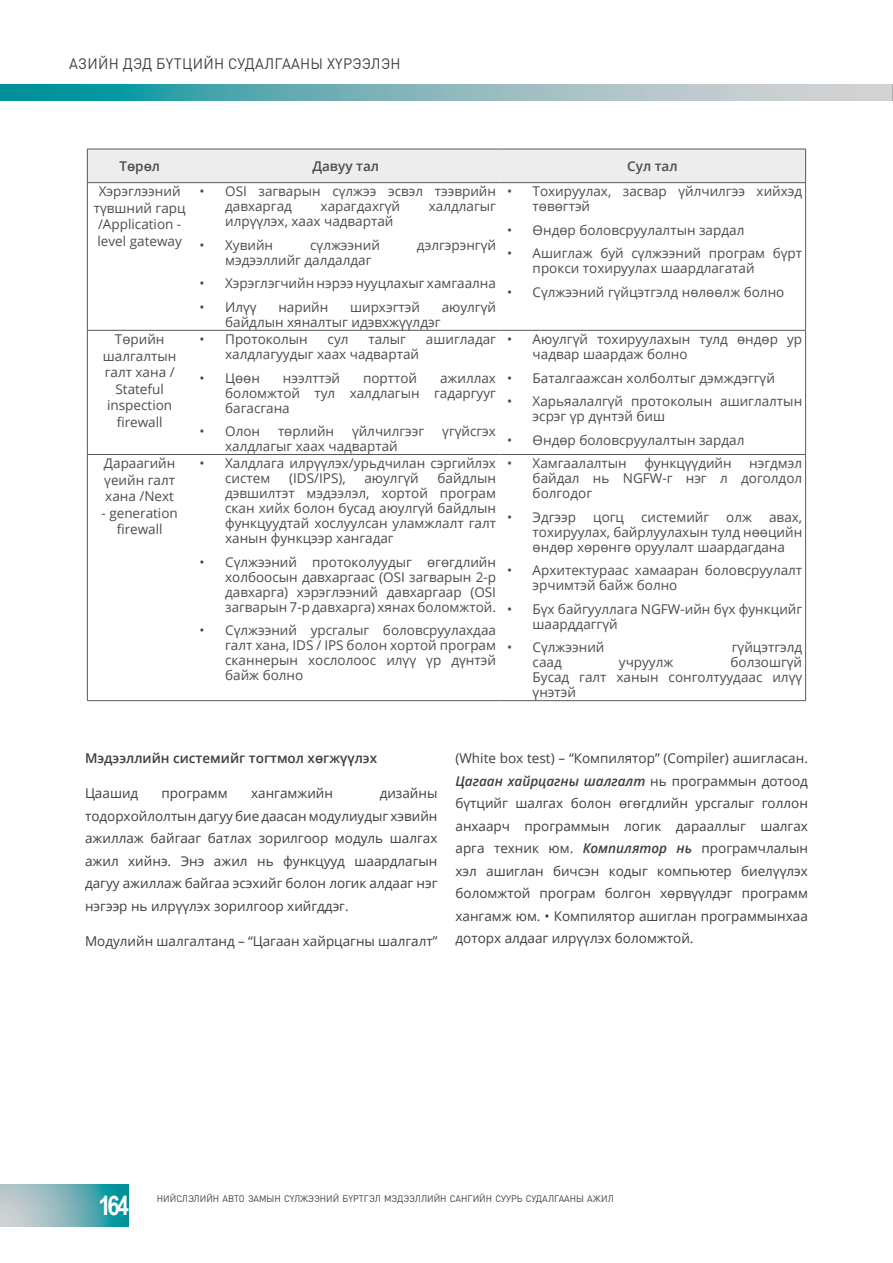
<style>
.page{position:relative;width:893px;height:1263px;background:#fff}
.page>*{position:absolute;margin:0;border:0;box-sizing:border-box;transform-origin:0 0}
.t1{font:700 27px "Arial Narrow";color:#fff}
.t2{font:15px "DIN Pro";letter-spacing:.02em;color:#3e3e3f}
.Table_Body{font:13.5px/15px "Open Sans";color:#4b4c4d}
.Теxt_body{font:13.5px/22.5px "Open Sans";color:#3e3e3f;text-align:justify}
.Теxt_body-2{font:600 13.5px "Open Sans";color:#3e3e3f}
.Table_Head{font:600 13.5px "Open Sans";color:#4b4c4d}
.t3{font:9.45px "DIN Pro";color:#3e3e3f}
.s1{font-weight:600;font-style:italic}
</style>
<div class="page">
<svg style="left:0;top:84px;width:893px;height:16px;background:#7cb5ba"></svg>
<svg style="left:1px;top:1184px;width:128px;height:43px;background:#73b2b8"></svg>
<div style="left:88px;top:150px;width:717px;height:32px;background:#ededed"></div>
<hr style="left:87px;top:330px;width:105px;height:1px;background:#57585a">
<hr style="left:192px;top:330px;width:307px;height:1px;background:#57585a">
<hr style="left:499px;top:330px;width:307px;height:1px;background:#57585a">
<hr style="left:87px;top:454px;width:105px;height:1px;background:#57585a">
<hr style="left:192px;top:454px;width:307px;height:1px;background:#57585a">
<hr style="left:499px;top:454px;width:307px;height:1px;background:#57585a">
<hr style="left:87px;top:700px;width:105px;height:1px;background:#57585a">
<hr style="left:192px;top:700px;width:307px;height:1px;background:#57585a">
<hr style="left:499px;top:700px;width:307px;height:1px;background:#57585a">
<hr style="left:87px;top:182px;width:105px;height:1px;background:#57585a">
<hr style="left:192px;top:182px;width:307px;height:1px;background:#57585a">
<hr style="left:499px;top:182px;width:307px;height:1px;background:#57585a">
<hr style="left:87px;top:149px;width:105px;height:1px;background:#57585a">
<hr style="left:87px;top:149px;width:1px;height:33px;background:#57585a">
<hr style="left:192px;top:149px;width:307px;height:1px;background:#57585a">
<hr style="left:499px;top:149px;width:307px;height:1px;background:#57585a">
<hr style="left:805px;top:149px;width:1px;height:33px;background:#57585a">
<hr style="left:87px;top:183px;width:1px;height:147px;background:#57585a">
<hr style="left:805px;top:183px;width:1px;height:147px;background:#57585a">
<hr style="left:87px;top:330px;width:1px;height:124px;background:#57585a">
<hr style="left:805px;top:330px;width:1px;height:124px;background:#57585a">
<hr style="left:87px;top:455px;width:1px;height:245px;background:#57585a">
<hr style="left:805px;top:455px;width:1px;height:245px;background:#57585a">
<p class="t2" style="left:69px;top:51px;width:333px">АЗИЙН ДЭД БҮТЦИЙН СУДАЛГААНЫ ХҮРЭЭЛЭН</p>
<p class="Table_Head" style="left:119px;top:157px;width:42px">Төрөл</p>
<p class="Table_Head" style="left:312px;top:157px;width:68px">Давуу тал</p>
<p class="Table_Head" style="left:627px;top:157px;width:52px">Сул тал</p>
<p class="Table_Body" style="left:94px;top:183px;width:93px;line-height:16.5px;text-align:center">Хэрэглээний түвшний гарц /Application - level gateway</p>
<p class="Table_Body" style="left:225px;top:184px;width:272px;text-indent:-26px">• OSI загварын сүлжээ эсвэл тээврийн давхаргад</p>
<p class="Table_Body" style="left:533px;top:184px;width:271px;text-indent:-26px">• Тохируулах, засвар үйлчилгээ хийхэд төвөгтэй</p>
<p class="Table_Body" style="left:507px;top:222px;width:239px">• Өндөр боловсруулалтын зардал</p>
<p class="Table_Body" style="left:533px;top:246px;width:271px;text-indent:-26px">• Ашиглаж буй сүлжээний програм бүрт прокси тохируулах шаардлагатай</p>
<p class="Table_Body" style="left:507px;top:284px;width:279px">• Сүлжээний гүйцэтгэлд нөлөөлж болно</p>
<p class="Table_Body" style="left:321px;top:199px;width:81px">харагдахгүй</p>
<p class="Table_Body" style="left:429px;top:199px;width:69px">халдлагыг</p>
<p class="Table_Body" style="left:225px;top:214px;width:170px">илрүүлэх, хаах чадвартай</p>
<p class="Table_Body" style="left:200px;top:237px;width:75px">• Хувийн</p>
<p class="Table_Body" style="left:310px;top:237px;width:71px">сүлжээний</p>
<p class="Table_Body" style="left:417px;top:237px;width:81px">дэлгэрэнгүй</p>
<p class="Table_Body" style="left:225px;top:252px;width:148px">мэдээллийг далдалдаг</p>
<p class="Table_Body" style="left:200px;top:276px;width:298px">• Хэрэглэгчийн нэрээ нууцлахыг хамгаална</p>
<p class="Table_Body" style="left:200px;top:299px;width:59px">• Илүү</p>
<p class="Table_Body" style="left:278px;top:299px;width:52px">нарийн</p>
<p class="Table_Body" style="left:350px;top:299px;width:71px">ширхэгтэй</p>
<p class="Table_Body" style="left:442px;top:299px;width:56px">аюулгүй</p>
<p class="Table_Body" style="left:225px;top:314px;width:217px">байдлын хяналтыг идэвхжүүлдэг</p>
<p class="Table_Body" style="left:103px;top:331px;width:75px;line-height:16.5px;text-align:center">Төрийн шалгалтын галт хана /<br>Stateful inspection firewall</p>
<p class="Table_Body" style="left:200px;top:331px;width:110px">• Протоколын</p>
<p class="Table_Body" style="left:328px;top:331px;width:22px">сул</p>
<p class="Table_Body" style="left:368px;top:331px;width:39px">талыг</p>
<p class="Table_Body" style="left:426px;top:331px;width:72px">ашигладаг</p>
<p class="Table_Body" style="left:225px;top:346px;width:195px">халдлагуудыг хаах чадвартай</p>
<p class="Table_Body" style="left:200px;top:370px;width:62px">• Цөөн</p>
<p class="Table_Body" style="left:283px;top:370px;width:59px">нээлттэй</p>
<p class="Table_Body" style="left:363px;top:370px;width:56px">порттой</p>
<p class="Table_Body" style="left:225px;top:370px;width:272px;text-align:justify;text-indent:215px">ажиллах боломжтой тул халдлагын гадаргууг багасгана</p>
<p class="Table_Body" style="left:200px;top:423px;width:62px">• Олон</p>
<p class="Table_Body" style="left:278px;top:423px;width:58px">төрлийн</p>
<p class="Table_Body" style="left:352px;top:423px;width:74px">үйлчилгээг</p>
<p class="Table_Body" style="left:442px;top:423px;width:55px">үгүйсгэх</p>
<p class="Table_Body" style="left:225px;top:438px;width:174px">халдлагыг хаах чадвартай</p>
<p class="Table_Body" style="left:104px;top:455px;width:73px;line-height:16.5px;text-align:justify">Дараагийн үеийн галт хана /Next</p>
<p class="Table_Body" style="left:102px;top:504px;width:78px;line-height:16.5px;text-align:center">- generation firewall</p>
<p class="Table_Body" style="left:225px;top:455px;width:272px;text-indent:-26px">• Халдлага илрүүлэх/урьдчилан сэргийлэх систем</p>
<p class="Table_Body" style="left:225px;top:470px;width:272px;text-align:justify;text-indent:212px">байдлын дэвшилтэт мэдээлэл, хортой програм скан хийх болон бусад аюулгүй байдлын функцуудтай хослуулсан уламжлалт галт ханын функцээр хангадаг</p>
<p class="Table_Body" style="left:225px;top:554px;width:272px;text-align:justify;text-indent:-26px">• Сүлжээний протоколуудыг өгөгдлийн холбоосын давхаргаас (OSI загварын 2-р давхарга) хэрэглээний давхаргаар (OSI загварын 7-р давхарга) хянах боломжтой.</p>
<p class="Table_Body" style="left:225px;top:622px;width:272px;text-align:justify;text-indent:-26px">• Сүлжээний урсгалыг боловсруулахдаа галт хана, IDS / IPS болон хортой програм сканнерын хослолоос илүү үр дүнтэй байж болно</p>
<p class="Table_Body" style="left:289px;top:470px;width:58px">(IDS/IPS),</p>
<p class="Table_Body" style="left:364px;top:470px;width:56px">аюулгүй</p>
<p class="Table_Body" style="left:533px;top:331px;width:271px;text-indent:-26px">• Аюулгүй тохируулахын тулд өндөр ур чадвар шаардаж болно</p>
<p class="Table_Body" style="left:507px;top:370px;width:269px">• Баталгаажсан холболтыг дэмждэггүй</p>
<p class="Table_Body" style="left:533px;top:393px;width:271px;text-indent:-26px">• Харьяалалгүй протоколын ашиглалтын эсрэг үр дүнтэй биш</p>
<p class="Table_Body" style="left:507px;top:432px;width:239px">• Өндөр боловсруулалтын зардал</p>
<p class="Table_Body" style="left:507px;top:455px;width:121px">• Хамгаалалтын</p>
<p class="Table_Body" style="left:644px;top:455px;width:89px">функцүүдийн</p>
<p class="Table_Body" style="left:533px;top:455px;width:271px;text-align:justify;text-indent:217px">нэгдмэл байдал нь NGFW-г нэг л доголдол болгодог</p>
<p class="Table_Body" style="left:507px;top:509px;width:71px">• Эдгээр</p>
<p class="Table_Body" style="left:593px;top:509px;width:32px">цогц</p>
<p class="Table_Body" style="left:641px;top:509px;width:70px">системийг</p>
<p class="Table_Body" style="left:726px;top:509px;width:27px">олж</p>
<p class="Table_Body" style="left:533px;top:509px;width:271px;text-align:justify;text-indent:236px">авах, тохируулах, байрлуулахын тулд нөөцийн өндөр хөрөнгө оруулалт шаардагдана</p>
<p class="Table_Body" style="left:533px;top:562px;width:271px;text-indent:-26px">• Архитектураас хамааран боловсруулалт эрчимтэй байж болно</p>
<p class="Table_Body" style="left:533px;top:601px;width:271px;text-indent:-26px">• Бүх байгууллага NGFW-ийн бүх функцийг шаарддаггүй</p>
<p class="Table_Body" style="left:507px;top:639px;width:99px">• Сүлжээний</p>
<p class="Table_Body" style="left:732px;top:639px;width:72px">гүйцэтгэлд</p>
<p class="Table_Body" style="left:533px;top:654px;width:31px">саад</p>
<p class="Table_Body" style="left:619px;top:654px;width:56px">учруулж</p>
<p class="Table_Body" style="left:533px;top:654px;width:271px;text-align:justify;text-indent:198px">болзошгүй Бусад галт ханын сонголтуудаас илүү үнэтэй</p>
<p class="Теxt_body-2" style="left:85px;top:749px;width:294px">Мэдээллийн системийг тогтмол хөгжүүлэх</p>
<p class="Теxt_body" style="left:85px;top:782px;width:55px">Цаашид</p>
<p class="Теxt_body" style="left:162px;top:782px;width:68px">программ</p>
<p class="Теxt_body" style="left:251px;top:782px;width:83px">хангамжийн</p>
<p class="Теxt_body" style="left:85px;top:782px;width:354px;text-indent:295px">дизайны тодорхойлолтын дагуу бие даасан модулиудыг хэвийн ажиллаж байгааг батлах зорилгоор модуль шалгах ажил хийнэ. Энэ ажил нь функцууд шаардлагын дагуу ажиллаж байгаа эсэхийг болон логик алдааг нэг нэгээр нь илрүүлэх зорилгоор хийгддэг.</p>
<p class="Теxt_body" style="left:85px;top:929px;width:354px">Модулийн шалгалтанд – “Цагаан хайрцагны шалгалт”</p>
<p class="Теxt_body" style="left:455px;top:746px;width:354px">(White box test) – “Компилятор” (Compiler) ашигласан.<br><span class="s1">Цагаан хайрцагны шалгалт</span> нь программын дотоод бүтцийг шалгах болон өгөгдлийн урсгалыг голлон анхаарч программын логик дарааллыг шалгах арга техник юм. <span class="s1">Компилятор нь</span> програмчлалын хэл ашиглан бичсэн кодыг компьютер биелүүлэх боломжтой програм болгон хөрвүүлдэг программ хангамж юм. • Компилятор ашиглан программынхаа доторх алдааг илрүүлэх боломжтой.</p>
<h1 class="t1" style="left:98px;top:1185px;width:32px">164</h1>
<p class="t3" style="left:157px;top:1191px;width:458px">нийслэлийн авто замын сүлжээний бүртгэл мэдээллийн сангийн суурь судалгааны ажил</p>
</div>
